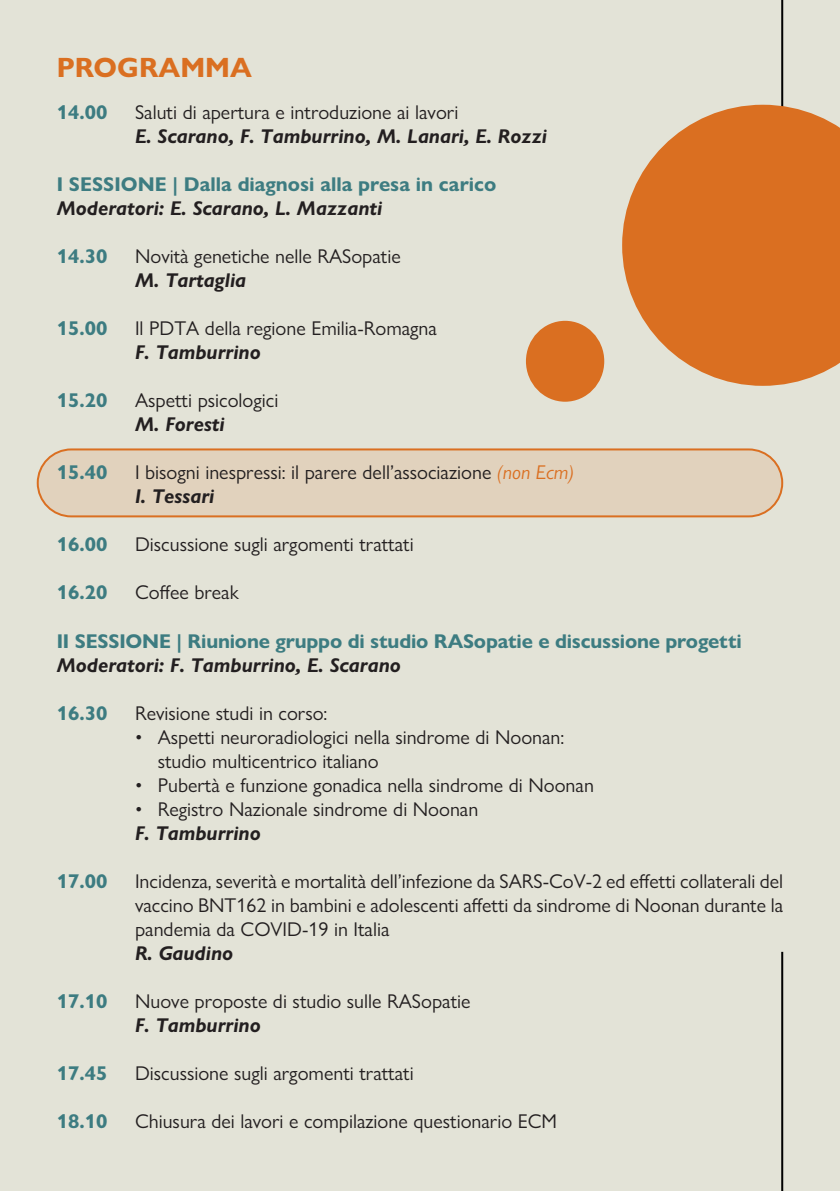
<style>
.page{position:relative;width:840px;height:1191px;background:#fff}
.page>*{position:absolute;margin:0;border:0;box-sizing:border-box;transform-origin:0 0}
.t1{font:700 28px "Gill Sans Nova";color:#da6f21}
.t2{font:20px/24px "Gill Sans Nova";color:#231f20}
.t3{font:italic 700 20px "Gill Sans Nova";color:#231f20}
.t4{font:700 20px "Gill Sans Nova";color:#3d7c81}
.s1{font-style:italic;color:#da6f21}
</style>
<div class="page">
<div style="left:0;top:0;width:839px;height:1191px;background:#e3e3d7"></div>
<div style="left:38px;top:449px;width:743px;height:67px;background:#e1d2bd;border-radius:33px"></div>
<div style="left:37px;top:448px;width:745px;height:69px;border:2px solid #da6f21;border-radius:33px"></div>
<div style="left:525px;top:321px;width:79px;height:81px;background:#da6f21;border-radius:50%"></div>
<hr style="left:780px;top:0;width:2px;height:300px;background:#000">
<hr style="left:780px;top:951px;width:2px;height:240px;background:#000">
<svg style="left:622px;top:105px;width:217px;height:281px;fill:#da6f21"></svg>
<p class="t1" style="left:57px;top:50px;width:196px">PROGRAMMA</p>
<p class="t4" style="left:57px;top:100px;width:52px">14.00</p>
<p class="t2" style="left:135px;top:100px;width:324px">Saluti di apertura e introduzione ai lavori</p>
<p class="t3" style="left:135px;top:124px;width:413px">E. Scarano, F. Tamburrino, M. Lanari, E. Rozzi</p>
<p class="t4" style="left:57px;top:172px;width:441px">I SESSIONE | Dalla diagnosi alla presa in carico</p>
<p class="t3" style="left:57px;top:196px;width:327px">Moderatori: E. Scarano, L. Mazzanti</p>
<p class="t4" style="left:57px;top:244px;width:52px">14.30</p>
<p class="t4" style="left:57px;top:316px;width:52px">15.00</p>
<p class="t4" style="left:57px;top:388px;width:52px">15.20</p>
<p class="t4" style="left:57px;top:460px;width:52px">15.40</p>
<p class="t4" style="left:57px;top:532px;width:52px">16.00</p>
<p class="t4" style="left:57px;top:580px;width:52px">16.20</p>
<p class="t2" style="left:135px;top:244px;width:267px">Novità genetiche nelle RASopatie</p>
<p class="t3" style="left:135px;top:268px;width:113px">M. Tartaglia</p>
<p class="t2" style="left:135px;top:316px;width:303px">Il PDTA della regione Emilia-Romagna</p>
<p class="t3" style="left:135px;top:340px;width:127px">F. Tamburrino</p>
<p class="t2" style="left:135px;top:388px;width:145px">Aspetti psicologici</p>
<p class="t3" style="left:135px;top:412px;width:91px">M. Foresti</p>
<p class="t2" style="left:135px;top:460px;width:440px">I bisogni inespressi: il parere dell’associazione <span class="s1">(non Ecm)</span></p>
<p class="t3" style="left:135px;top:484px;width:81px">I. Tessari</p>
<p class="t2" style="left:135px;top:532px;width:280px">Discussione sugli argomenti trattati</p>
<p class="t2" style="left:135px;top:580px;width:105px">Coffee break</p>
<p class="t4" style="left:57px;top:628px;width:686px">II SESSIONE | Riunione gruppo di studio RASopatie e discussione progetti</p>
<p class="t3" style="left:57px;top:652px;width:345px">Moderatori: F. Tamburrino, E. Scarano</p>
<p class="t4" style="left:57px;top:700px;width:52px">16.30</p>
<p class="t4" style="left:57px;top:868px;width:52px">17.00</p>
<p class="t4" style="left:57px;top:988px;width:52px">17.10</p>
<p class="t4" style="left:57px;top:1060px;width:52px">17.45</p>
<p class="t4" style="left:57px;top:1108px;width:52px">18.10</p>
<p class="t2" style="left:135px;top:700px;width:194px">Revisione studi in corso:</p>
<p class="t2" style="left:158px;top:724px;width:408px;text-indent:-23px">• Aspetti neuroradiologici nella sindrome di Noonan: studio multicentrico italiano</p>
<p class="t2" style="left:135px;top:772px;width:460px">• Pubertà e funzione gonadica nella sindrome di Noonan</p>
<p class="t2" style="left:135px;top:796px;width:344px">• Registro Nazionale sindrome di Noonan</p>
<p class="t3" style="left:135px;top:820px;width:127px">F. Tamburrino</p>
<p class="t2" style="left:135px;top:868px;width:649px;text-align:justify">Incidenza, severità e mortalità dell’infezione da SARS-CoV-2 ed effetti collaterali del vaccino BNT162 in bambini e adolescenti affetti da sindrome di Noonan durante la pandemia da COVID-19 in Italia</p>
<p class="t3" style="left:135px;top:940px;width:100px">R. Gaudino</p>
<p class="t2" style="left:135px;top:988px;width:337px">Nuove proposte di studio sulle RASopatie</p>
<p class="t3" style="left:135px;top:1012px;width:127px">F. Tamburrino</p>
<p class="t2" style="left:135px;top:1060px;width:280px">Discussione sugli argomenti trattati</p>
<p class="t2" style="left:135px;top:1108px;width:423px">Chiusura dei lavori e compilazione questionario ECM</p>
</div>
